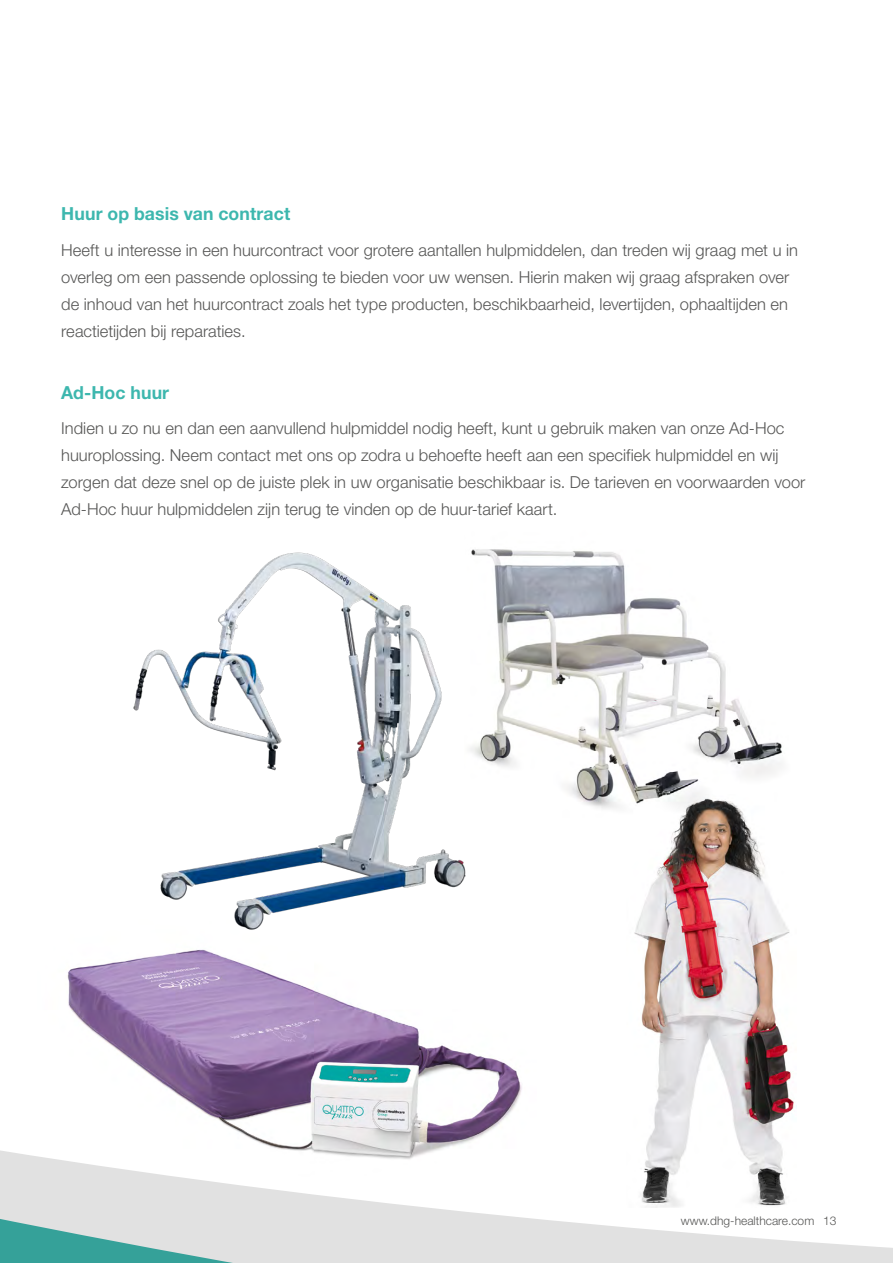
<style>
.page{position:relative;width:893px;height:1263px;background:#fff}
.page>*{position:absolute;margin:0;border:0;box-sizing:border-box;transform-origin:0 0}
.t1{font:700 18px "Helvetica Neue LT Std";letter-spacing:.005em;color:#3db7ae}
.t2{font:300 16.5px/27px "Helvetica Neue LT Std";color:#575756}
.t3{font:300 12px "Helvetica Neue LT Std";color:#575756}
</style>
<div class="page">
<svg style="left:0;top:949px;width:893px;height:314px"></svg>
<img style="left:133px;top:552px;width:333px;height:378px">
<img style="left:465px;top:549px;width:317px;height:268px">
<img style="left:627px;top:794px;width:170px;height:414px">
<p class="t1" style="left:61px;top:203px;width:231px">Huur op basis van contract</p>
<p class="t2" style="left:61px;top:236px;width:738px">Heeft u interesse in een huurcontract voor grotere aantallen hulpmiddelen, dan treden wij graag met u in overleg om een passende oplossing te bieden voor uw wensen. Hierin maken wij graag afspraken over de inhoud van het huurcontract zoals het type producten, beschikbaarheid, levertijden, ophaaltijden en reactietijden bij reparaties.</p>
<p class="t1" style="left:61px;top:381px;width:109px">Ad-Hoc huur</p>
<p class="t2" style="left:61px;top:414px;width:746px">Indien u zo nu en dan een aanvullend hulpmiddel nodig heeft, kunt u gebruik maken van onze Ad-Hoc huuroplossing. Neem contact met ons op zodra u behoefte heeft aan een specifiek hulpmiddel en wij zorgen dat deze snel op de juiste plek in uw organisatie beschikbaar is. De tarieven en voorwaarden voor Ad-Hoc huur hulpmiddelen zijn terug te vinden op de huur-tarief kaart.</p>
<p class="t3" style="left:681px;top:1213px;width:157px">www.dhg-healthcare.com 13</p>
</div>
